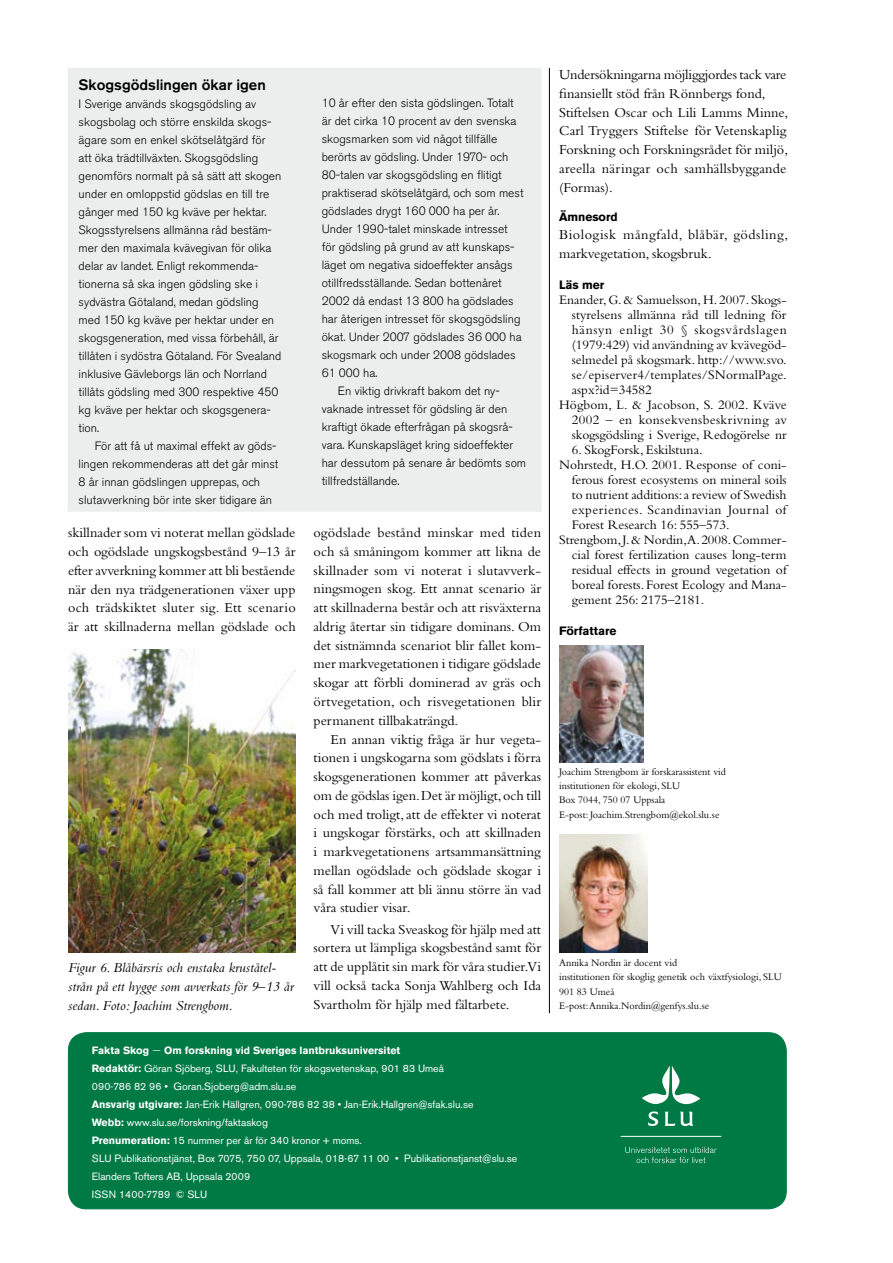
<style>
.page{position:relative;width:893px;height:1263px;background:#fff}
.page>*{position:absolute;margin:0;border:0;box-sizing:border-box;transform-origin:0 0}
.t1{font:500 15px "Akzidenz Grotesk BE";color:#000}
.t2{font:14.25px/18.8px "Bembo";color:#000;text-align:justify}
.t3{font:italic 14.25px/18.8px "Bembo";color:#000}
.t4{font:14.25px/18.8px "Bembo";letter-spacing:.035em;color:#000}
.t5{font:13.5px "Bembo";color:#000}
.t6{font:13.5px "Bembo";letter-spacing:.03em;color:#000}
.t7{font:13.5px "Bembo";letter-spacing:.055em;color:#000}
.t8{font:300 12px/18px "Akzidenz Grotesk BE";color:#000}
.t9{font:700 12px "Akzidenz Grotesk BE";color:#000}
.t10{font:10.5px/18px "Akzidenz Grotesk BE";color:#fff}
.t11{font:10.5px/14.2px "Bembo";color:#000}
.s1{font-weight:700}
.s2{font-family:"Bembo";font-size:14.25px}
</style>
<div class="page">
<hr style="left:549px;top:68px;width:1px;height:945px;background:#000">
<div style="left:68px;top:1033px;width:718px;height:176px;background:#007a45;border-radius:18px"></div>
<div style="left:68px;top:1032px;width:719px;height:177px;border:1px solid #007a45;border-radius:18px"></div>
<svg style="left:642px;top:1066px;width:58px;height:38px"></svg>
<svg style="left:648px;top:1111px;width:10px;height:15px"></svg>
<svg style="left:665px;top:1111px;width:28px;height:15px"></svg>
<hr style="left:621px;top:1136px;width:100px;height:1px;background:#fff">
<svg style="left:625px;top:1147px;width:91px;height:16px"></svg>
<div style="left:68px;top:68px;width:473px;height:443px;background:#eceded"></div>
<img style="left:68px;top:649px;width:228px;height:303px">
<img style="left:559px;top:645px;width:84px;height:118px">
<img style="left:559px;top:834px;width:88px;height:118px">
<p class="t1" style="left:79px;top:75px;width:189px">Skogsgödslingen ökar igen</p>
<p class="t8" style="left:79px;top:95px;width:204px">I Sverige används skogsgödsling av skogsbolag och större enskilda skogs&shy;ägare som en enkel skötselåtgärd för<br>att öka trädtillväxten. Skogsgödsling genomförs normalt på så sätt att skogen under en omloppstid gödslas en till tre gånger med 150 kg kväve per hektar.<br>Skogsstyrelsens allmänna råd bestäm&shy;mer den maximala kvävegivan för olika delar av landet. Enligt rekommenda&shy;tionerna så ska ingen gödsling ske i sydvästra Götaland, medan gödsling med 150 kg kväve per hektar under en skogsgeneration, med vissa förbehåll, är tillåten i sydöstra Götaland. För Svealand inklusive Gävleborgs län och Norrland tillåts gödsling med 300 respektive 450 kg kväve per hektar och skogsgenera&shy;tion.</p>
<p class="t8" style="left:79px;top:437px;width:201px;text-indent:16px">För att få ut maximal effekt av göds&shy;lingen rekommenderas att det går minst 8 år innan gödslingen upprepas, och slutavverkning bör inte sker tidigare än</p>
<p class="t2" style="left:68px;top:523px;width:229px">skillnader som vi noterat mellan gödslade och ogödslade ungskogsbestånd 9–13 år efter avverkning kommer att bli bestående när den nya trädgenerationen växer upp och trädskiktet sluter sig. Ett scenario är att skillnaderna mellan gödslade och</p>
<p class="t3" style="left:68px;top:958px;width:227px">Figur 6. Blåbärsris och enstaka kruståtel&shy;strån på ett hygge som avverkats för 9–13 år sedan. Foto: Joachim Strengbom.</p>
<p class="t8" style="left:322px;top:94px;width:194px">10 år efter den sista gödslingen. Totalt</p>
<p class="t8" style="left:322px;top:112px;width:196px">är det cirka 10 procent av den svenska</p>
<p class="t8" style="left:322px;top:130px;width:177px">skogsmarken som vid något tillfälle</p>
<p class="t8" style="left:322px;top:148px;width:188px">berörts av gödsling. Under 1970- och</p>
<p class="t8" style="left:322px;top:166px;width:182px">80-talen var skogsgödsling en flitigt</p>
<p class="t8" style="left:322px;top:184px;width:203px">praktiserad skötselåtgärd, och som mest</p>
<p class="t8" style="left:322px;top:202px;width:179px">gödslades drygt 160 000 ha per år.</p>
<p class="t8" style="left:322px;top:220px;width:188px">Under 1990-talet minskade intresset</p>
<p class="t8" style="left:322px;top:238px;width:194px">för gödsling på grund av att kunskaps-</p>
<p class="t8" style="left:322px;top:256px;width:192px">läget om negativa sidoeffekter ansågs</p>
<p class="t8" style="left:322px;top:274px;width:181px">otillfredsställande. Sedan bottenåret</p>
<p class="t8" style="left:322px;top:292px;width:193px">2002 då endast 13 800 ha gödslades</p>
<p class="t8" style="left:322px;top:310px;width:200px">har återigen intresset för skogsgödsling</p>
<p class="t8" style="left:322px;top:328px;width:202px">ökat. Under 2007 gödslades 36 000 ha</p>
<p class="t8" style="left:322px;top:346px;width:195px">skogsmark och under 2008 gödslades</p>
<p class="t8" style="left:322px;top:364px;width:57px">61 000 ha.</p>
<p class="t8" style="left:338px;top:382px;width:163px">En viktig drivkraft bakom det ny-</p>
<p class="t8" style="left:322px;top:400px;width:187px">vaknade intresset för gödsling är den</p>
<p class="t8" style="left:322px;top:418px;width:193px">kraftigt ökade efterfrågan på skogsrå-</p>
<p class="t8" style="left:322px;top:436px;width:193px">vara. Kunskapsläget kring sidoeffekter</p>
<p class="t8" style="left:322px;top:454px;width:206px">har dessutom på senare år bedömts som</p>
<p class="t8" style="left:322px;top:472px;width:79px">tillfredställande.</p>
<p class="t2" style="left:314px;top:523px;width:229px">ogödslade bestånd minskar med tiden och så småningom kommer att likna de skillnader som vi noterat i slutavverk&shy;ningsmogen skog. Ett annat scenario är att skillnaderna består och att risväxterna aldrig återtar sin tidigare dominans. Om det sistnämnda scenariot blir fallet kom&shy;mer markvegetationen i tidigare gödslade skogar att förbli dominerad av gräs och örtvegetation, och risvegetationen blir permanent tillbakaträngd.</p>
<p class="t2" style="left:314px;top:729px;width:229px;text-indent:17px">En annan viktig fråga är hur vegeta&shy;tionen i ungskogarna som gödslats i förra skogsgenerationen kommer att påverkas om de gödslas igen. Det är möjligt, och till och med troligt, att de effekter vi noterat i ungskogar förstärks, och att skillnaden i markvegetationens artsammansättning mellan ogödslade och gödslade skogar i så fall kommer att bli ännu större än vad våra studier visar.</p>
<p class="t2" style="left:314px;top:919px;width:229px;text-indent:17px">Vi vill tacka Sveaskog för hjälp med att sortera ut lämpliga skogsbestånd samt för att de upplåtit sin mark för våra studier.Vi vill också tacka Sonja Wahlberg och Ida Svartholm för hjälp med fältarbete.</p>
<p class="t10" style="left:92px;top:1041px;width:427px"><span class="s1">Fakta Skog</span> <span class="s2">–</span> <span class="s1">Om forskning vid Sveriges lantbruksuniversitet<br>Redaktör:</span> Göran Sjöberg, SLU, Fakulteten för skogsvetenskap, 901 83 Umeå<br>090-786 82 96 • Goran.Sjoberg@adm.slu.se<br><span class="s1">Ansvarig utgivare:</span> Jan-Erik Hällgren, 090-786 82 38 • Jan-Erik.Hallgren@sfak.slu.se<br><span class="s1">Webb:</span> www.slu.se/forskning/faktaskog<br><span class="s1">Prenumeration:</span> 15 nummer per år för 340 kronor + moms.<br>SLU Publikationstjänst, Box 7075, 750 07, Uppsala, 018-67 11 00 • Publikationstjanst@slu.se Elanders Tofters AB, Uppsala 2009<br>ISSN 1400-7789 © SLU</p>
<p class="t2" style="left:559px;top:65px;width:230px;text-align:left">Undersökningarna möjliggjordes tack vare finansiellt stöd från Rönnbergs fond, Stiftelsen Oscar och Lili Lamms Minne, Carl Tryggers Stiftelse för Vetenskaplig Forskning och Forskningsrådet för miljö, areella näringar och samhällsbyggande (Formas).</p>
<p class="t9" style="left:559px;top:209px;width:60px">Ämnesord</p>
<p class="t4" style="left:559px;top:225px;width:230px">Biologisk mångfald, blåbär, gödsling, markvegetation, skogsbruk.</p>
<p class="t9" style="left:559px;top:278px;width:47px">Läs mer</p>
<p class="t5" style="left:559px;top:292px;width:229px">Enander, G. &amp; Samuelsson, H. 2007. Skogs-</p>
<p class="t5" style="left:572px;top:307px;width:216px">styrelsens allmänna råd till ledning för</p>
<p class="t7" style="left:572px;top:322px;width:216px">hänsyn enligt 30 § skogsvårdslagen</p>
<p class="t5" style="left:572px;top:337px;width:216px">(1979:429) vid användning av kvävegöd-</p>
<p class="t5" style="left:572px;top:352px;width:216px">selmedel på skogsmark. http://www.svo.</p>
<p class="t5" style="left:572px;top:367px;width:216px">se/episerver4/templates/SNormalPage.</p>
<p class="t5" style="left:572px;top:382px;width:81px">aspx?id=34582</p>
<p class="t5" style="left:559px;top:397px;width:229px">Högbom, L. &amp; Jacobson, S. 2002. Kväve</p>
<p class="t6" style="left:572px;top:412px;width:216px">2002 – en konsekvensbeskrivning av</p>
<p class="t5" style="left:572px;top:427px;width:216px">skogsgödsling i Sverige, Redogörelse nr</p>
<p class="t5" style="left:572px;top:442px;width:132px">6. SkogForsk, Eskilstuna.</p>
<p class="t5" style="left:559px;top:457px;width:229px">Nohrstedt, H.O. 2001. Response of coni-</p>
<p class="t5" style="left:572px;top:472px;width:216px">ferous forest ecosystems on mineral soils</p>
<p class="t5" style="left:572px;top:487px;width:216px">to nutrient additions: a review of Swedish</p>
<p class="t6" style="left:572px;top:502px;width:216px">experiences. Scandinavian Journal of</p>
<p class="t5" style="left:572px;top:517px;width:159px">Forest Research 16: 555–573.</p>
<p class="t5" style="left:559px;top:532px;width:229px">Strengbom, J. &amp; Nordin,A. 2008. Commer-</p>
<p class="t5" style="left:572px;top:547px;width:216px">cial forest fertilization causes long-term</p>
<p class="t5" style="left:572px;top:562px;width:216px">residual effects in ground vegetation of</p>
<p class="t5" style="left:572px;top:577px;width:216px">boreal forests. Forest Ecology and Mana-</p>
<p class="t5" style="left:572px;top:592px;width:134px">gement 256: 2175–2181.</p>
<p class="t9" style="left:559px;top:624px;width:59px">Författare</p>
<p class="t11" style="left:559px;top:764px;width:168px">Joachim Strengbom är forskarassistent vid institutionen för ekologi, SLU<br>Box 7044, 750 07 Uppsala<br>E-post: Joachim.Strengbom@ekol.slu.se</p>
<p class="t11" style="left:559px;top:955px;width:224px">Annika Nordin är docent vid<br>institutionen för skoglig genetik och växtfysiologi, SLU 901 83 Umeå<br>E-post: Annika.Nordin@genfys.slu.se</p>
</div>
